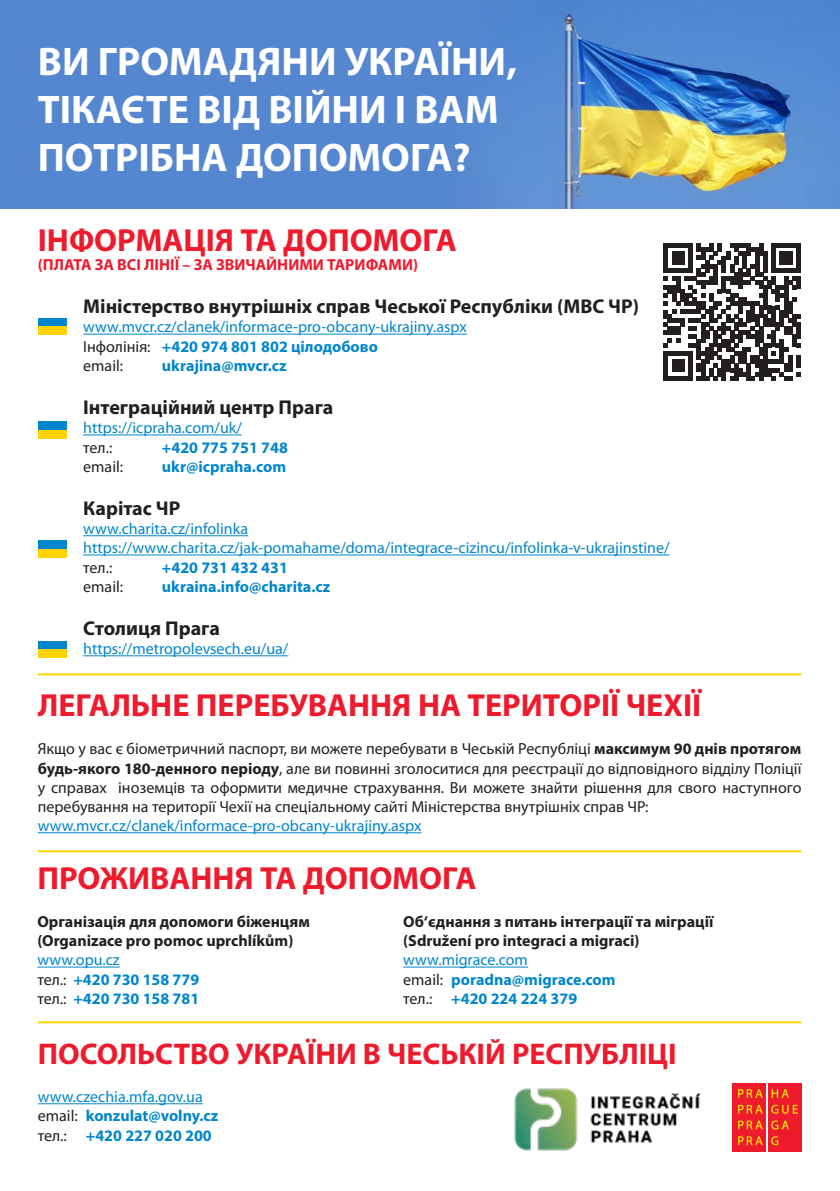
<style>
.page{position:relative;width:840px;height:1191px;background:#fff}
.page>*{position:absolute;margin:0;border:0;box-sizing:border-box;transform-origin:0 0}
.t1{font:700 40px/48px "Myriad Pro";color:#fff}
.t2{font:700 32px "Myriad Pro";color:#ee1b2d}
.t3{font:700 30px "Myriad Pro";color:#ee1b2d}
.t4{font:700 20px "Myriad Pro";color:#231f20}
.t5{font:16px/19.2px "Myriad Pro";color:#231f20;text-align:justify}
.t6{font:16px/19.2px "Myriad Pro";color:#0086cc}
.t7{font:700 16px/19.2px "Myriad Pro";color:#0086cc}
.t8{font:700 16px/19.2px "Myriad Pro";color:#231f20}
.t9{font:700 16px "Myriad Pro";color:#ee1b2d}
.s1{color:#231f20}
.s2{font-weight:700}
.s3{font-weight:400}
.s4{font-weight:400;color:#231f20}
</style>
<div class="page">
<div style="left:0;top:0;width:839px;height:208px;background:#5587d0"></div>
<img style="left:513px;top:12px;width:318px;height:196px">
<hr style="left:83px;top:334px;width:383px;height:1px;background:#0086cc">
<hr style="left:83px;top:434px;width:159px;height:1px;background:#0086cc">
<hr style="left:83px;top:535px;width:165px;height:1px;background:#0086cc">
<hr style="left:83px;top:554px;width:586px;height:1px;background:#0086cc">
<hr style="left:83px;top:655px;width:205px;height:1px;background:#0086cc">
<hr style="left:38px;top:832px;width:383px;height:1px;background:#0086cc">
<hr style="left:38px;top:1103px;width:164px;height:1px;background:#0086cc">
<hr style="left:37px;top:966px;width:83px;height:1px;background:#0086cc">
<hr style="left:403px;top:966px;width:124px;height:1px;background:#0086cc">
<svg style="left:663px;top:243px;width:137px;height:137px"></svg>
<hr style="left:38px;top:673px;width:763px;height:2px;background:#fed304">
<hr style="left:38px;top:850px;width:763px;height:2px;background:#fed304">
<hr style="left:38px;top:1021px;width:763px;height:2px;background:#fed304">
<div style="left:38px;top:317px;width:29px;height:9px;background:#0086cc"></div>
<div style="left:38px;top:326px;width:29px;height:9px;background:#fed304"></div>
<div style="left:38px;top:421px;width:29px;height:9px;background:#0086cc"></div>
<div style="left:38px;top:430px;width:29px;height:9px;background:#fed304"></div>
<div style="left:38px;top:540px;width:29px;height:9px;background:#0086cc"></div>
<div style="left:38px;top:549px;width:29px;height:9px;background:#fed304"></div>
<div style="left:38px;top:640px;width:29px;height:9px;background:#0086cc"></div>
<div style="left:38px;top:649px;width:29px;height:9px;background:#fed304"></div>
<div style="left:732px;top:1083px;width:33px;height:69px;background:#ee1b2d"></div>
<div style="left:767px;top:1083px;width:34px;height:69px;background:#ee1b2d"></div>
<svg style="left:738px;top:1089px;width:24px;height:8px"></svg>
<svg style="left:771px;top:1089px;width:17px;height:8px"></svg>
<svg style="left:738px;top:1104px;width:24px;height:9px"></svg>
<svg style="left:771px;top:1104px;width:26px;height:9px"></svg>
<svg style="left:738px;top:1120px;width:24px;height:9px"></svg>
<svg style="left:771px;top:1120px;width:17px;height:9px"></svg>
<svg style="left:738px;top:1136px;width:24px;height:9px"></svg>
<svg style="left:771px;top:1136px;width:6px;height:9px"></svg>
<img style="left:514px;top:1088px;width:187px;height:63px">
<h1 class="t1" style="left:38px;top:37px;width:480px">ВИ ГРОМАДЯНИ УКРАЇНИ,<br>ТІКАЄТЕ ВІД ВІЙНИ І ВАМ<br>ПОТРІБНА ДОПОМОГА?</h1>
<h2 class="t2" style="left:38px;top:219px;width:420px">ІНФОРМАЦІЯ ТА ДОПОМОГА</h2>
<p class="t9" style="left:38px;top:254px;width:381px">(ПЛАТА ЗА ВСІ ЛІНІЇ – ЗА ЗВИЧАЙНИМИ ТАРИФАМИ)</p>
<p class="t4" style="left:83px;top:293px;width:557px">Міністерство внутрішніх справ Чеської Республіки (МВС ЧР)</p>
<p class="t6" style="left:83px;top:317px;width:385px">www.mvcr.cz/clanek/informace-pro-obcany-ukrajiny.aspx<br><span class="s1">Інфолінія:</span> <span class="s2">+420 974 801 802 цілодобово<br></span><span class="s1">email:</span></p>
<p class="t7" style="left:162px;top:355px;width:126px">ukrajina@mvcr.cz</p>
<p class="t4" style="left:83px;top:394px;width:251px">Інтеграційний центр Прага</p>
<p class="t6" style="left:83px;top:418px;width:160px">https://icpraha.com/uk/</p>
<p class="t5" style="left:83px;top:437px;width:31px">тел.:</p>
<p class="t7" style="left:162px;top:437px;width:127px">+420 775 751 748</p>
<p class="t5" style="left:83px;top:456px;width:41px">email:</p>
<p class="t7" style="left:162px;top:456px;width:126px">ukr@icpraha.com</p>
<p class="t4" style="left:83px;top:495px;width:99px">Карітас ЧР</p>
<p class="t6" style="left:83px;top:519px;width:587px">www.charita.cz/infolinka https://www.charita.cz/jak-pomahame/doma/integrace-cizincu/infolinka-v-ukrajinstine/</p>
<p class="t5" style="left:83px;top:557px;width:31px">тел.:</p>
<p class="t7" style="left:162px;top:557px;width:127px">+420 731 432 431</p>
<p class="t5" style="left:83px;top:576px;width:41px">email:</p>
<p class="t7" style="left:162px;top:576px;width:170px">ukraina.info@charita.cz</p>
<p class="t4" style="left:83px;top:615px;width:138px">Столиця Прага</p>
<p class="t6" style="left:83px;top:639px;width:206px">https://metropolevsech.eu/ua/</p>
<h2 class="t2" style="left:38px;top:684px;width:664px">ЛЕГАЛЬНЕ ПЕРЕБУВАННЯ НА ТЕРИТОРІЇ ЧЕХІЇ</h2>
<p class="t5" style="left:38px;top:739px;width:764px">Якщо у вас є біометричний паспорт, ви можете перебувати в Чеській Республіці <span class="s2">максимум 90 днів протягом будь-якого 180-денного періоду</span>, але ви повинні зголоситися для реєстрації до відповідного відділу Поліції у справах іноземців та оформити медичне страхування. Ви можете знайти рішення для свого наступного перебування на території Чехії на спеціальному сайті Міністерства внутрішніх справ ЧР:</p>
<p class="t6" style="left:38px;top:816px;width:385px">www.mvcr.cz/clanek/informace-pro-obcany-ukrajiny.aspx</p>
<h2 class="t2" style="left:37px;top:857px;width:440px">ПРОЖИВАННЯ ТА ДОПОМОГА</h2>
<p class="t8" style="left:37px;top:911px;width:274px">Організація для допомоги біженцям (Organizace pro pomoc uprchlíkům)</p>
<p class="t7" style="left:37px;top:950px;width:163px"><span class="s3">www.opu.cz<br></span><span class="s4">тел.:</span> +420 730 158 779 <span class="s4">тел.:</span> +420 730 158 781</p>
<p class="t8" style="left:403px;top:911px;width:311px">Об‘єднання з питань інтеграції та міграції (Sdružení pro integracі a migraci)</p>
<p class="t7" style="left:403px;top:950px;width:214px"><span class="s3">www.migrace.com<br></span><span class="s4">email:</span> poradna@migrace.com <span class="s4">тел.:</span> +420 224 224 379</p>
<h3 class="t3" style="left:38px;top:1034px;width:640px">ПОСОЛЬСТВО УКРАЇНИ В ЧЕСЬКІЙ РЕСПУБЛІЦІ</h3>
<p class="t7" style="left:38px;top:1086px;width:182px"><span class="s3">www.czechia.mfa.gov.ua </span><span class="s4">email:</span> konzulat@volny.cz <span class="s4">тел.:</span> +420 227 020 200</p>
</div>
